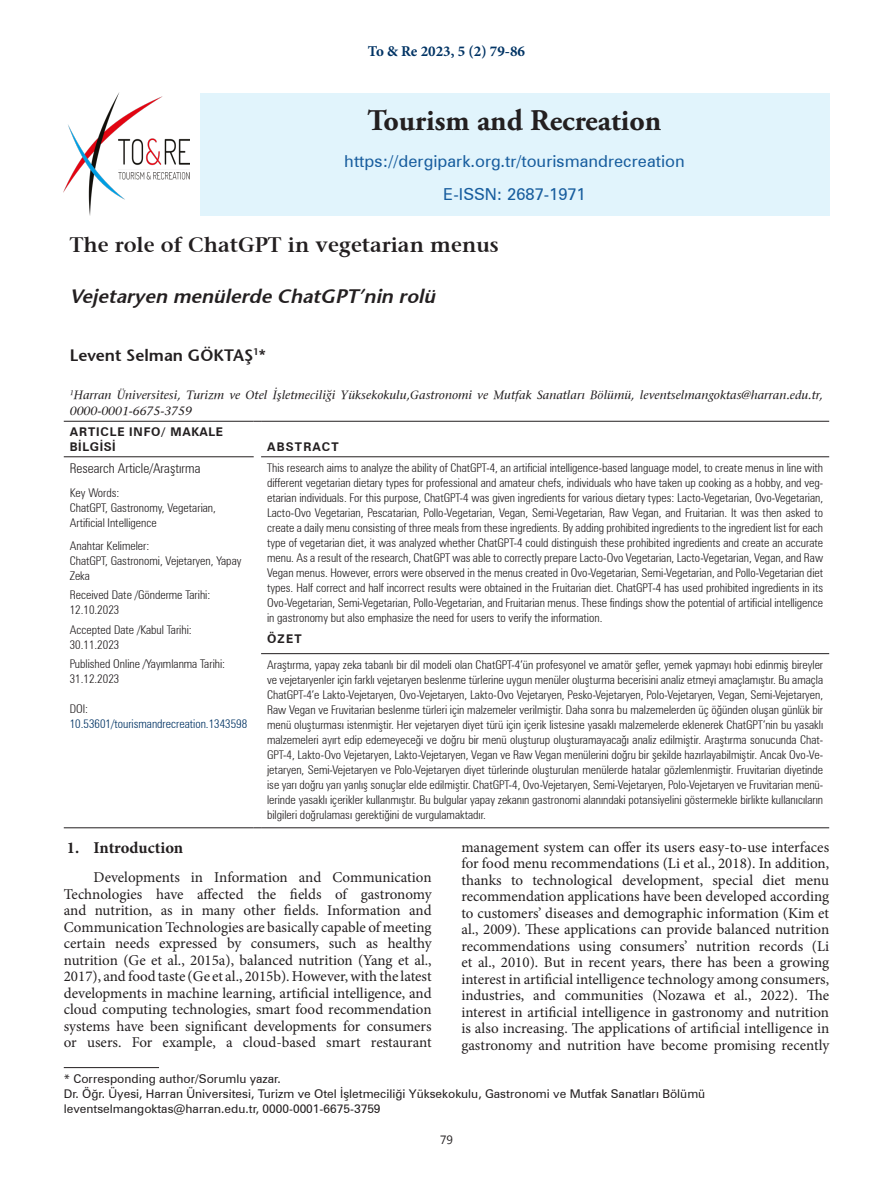
<style>
.page{position:relative;width:893px;height:1191px;background:#fff}
.page>*{position:absolute;margin:0;border:0;box-sizing:border-box;transform-origin:0 0}
.Bas-turkce{font:700 30px "Adobe Garamond Pro";color:#231f20}
.t1{font:700 21px "Air Serif";color:#231f20}
.t2{font:19.5px "Air Sans Bold Ita";color:#231f20}
.Bas-turkce-2{font:16.5px "Zurich BT";color:#175d9e}
.t3{font:700 16.5px "Air Sans";color:#231f20}
.List_Paragraph{font:700 16.5px "Minion Pro";letter-spacing:-.005em;color:#231f20}
.t4{font:15px/16.5px "Minion Pro";letter-spacing:-.005em;color:#231f20;text-align:justify}
.JN{font:700 15px "Minion Pro";color:#003364}
.t5{font:300 condensed 13.5px "Zurich BT";color:#231f20}
.t6{font:300 condensed 12px/15px "Zurich BT";color:#231f20}
.t7{font:12px "Zurich BT";color:#231f20}
.t8{font:italic 12px/16.5px "Air Serif";letter-spacing:.005em;color:#231f20}
.t9{font:300 condensed 12px "Zurich BT";color:#003364}
.t10{font:700 12px/14.4px "Zurich BT";letter-spacing:.05em;color:#231f20}
.t11{font:700 12px "Zurich BT";letter-spacing:.1em;color:#231f20}
.t12{font:700 12px "Zurich BT";letter-spacing:.075em;color:#231f20}
.t13{font:12px "Lao UI";color:#231f20}
</style>
<div class="page">
<img style="left:64px;top:93px;width:126px;height:122px">
<hr style="left:64px;top:421px;width:190px;height:1px;background:#231f20">
<hr style="left:261px;top:421px;width:568px;height:1px;background:#231f20">
<hr style="left:261px;top:456px;width:568px;height:1px;background:#231f20">
<hr style="left:261px;top:653px;width:568px;height:1px;background:#231f20">
<hr style="left:64px;top:456px;width:190px;height:1px;background:#231f20">
<hr style="left:64px;top:827px;width:190px;height:1px;background:#231f20">
<hr style="left:261px;top:827px;width:568px;height:1px;background:#231f20">
<hr style="left:64px;top:1067px;width:95px;height:1px;background:#231f20">
<div style="left:200px;top:93px;width:629px;height:122px;background:#e1f4fc"></div>
<p class="JN" style="left:368px;top:40px;width:159px">To &amp; Re 2023, 5 (2) 79-86</p>
<p class="Bas-turkce" style="left:368px;top:103px;width:295px">Tourism and Recreation</p>
<p class="Bas-turkce-2" style="left:344px;top:151px;width:342px">https://dergipark.org.tr/tourismandrecreation</p>
<p class="Bas-turkce-2" style="left:443px;top:184px;width:144px">E-ISSN: 2687-1971</p>
<p class="t1" style="left:70px;top:232px;width:431px">The role of ChatGPT in vegetarian menus</p>
<p class="t2" style="left:70px;top:284px;width:367px">Vejetaryen menülerde ChatGPT’nin rolü</p>
<p class="t3" style="left:70px;top:345px;width:198px">Levent Selman GÖKTAŞ<sup>1</sup>*</p>
<p class="t8" style="left:70px;top:386px;width:755px"><sup>1</sup>Harran Üniversitesi, Turizm ve Otel İşletmeciliği Yüksekokulu,Gastronomi ve Mutfak Sanatları Bölümü, leventselmangoktas@harran.edu.tr,<br>0000-0001-6675-3759</p>
<p class="t10" style="left:70px;top:425px;width:155px">ARTICLE INFO/ MAKALE<br>BİLGİSİ</p>
<p class="t11" style="left:267px;top:439px;width:73px">ABSTRACT</p>
<p class="t5" style="left:70px;top:460px;width:132px">Research Article/Araştırma</p>
<p class="t6" style="left:70px;top:485px;width:51px">Key Words:</p>
<p class="t6" style="left:70px;top:500px;width:148px">ChatGPT, Gastronomy, Vegetarian,<br>Artificial Intelligence</p>
<p class="t6" style="left:70px;top:538px;width:81px">Anahtar Kelimeler:</p>
<p class="t6" style="left:70px;top:553px;width:173px">ChatGPT, Gastronomi, Vejetaryen, Yapay<br>Zeka</p>
<p class="t6" style="left:70px;top:587px;width:142px">Received Date /Gönderme Tarihi:</p>
<p class="t6" style="left:70px;top:602px;width:51px">12.10.2023</p>
<p class="t6" style="left:70px;top:622px;width:123px">Accepted Date /Kabul Tarihi:</p>
<p class="t6" style="left:70px;top:637px;width:51px">30.11.2023</p>
<p class="t6" style="left:70px;top:656px;width:157px">Published Online /Yayımlanma Tarihi:</p>
<p class="t6" style="left:70px;top:671px;width:51px">31.12.2023</p>
<p class="t6" style="left:70px;top:701px;width:20px">DOI:</p>
<p class="t9" style="left:70px;top:716px;width:179px">10.53601/tourismandrecreation.1343598</p>
<p class="t6" style="left:267px;top:460px;width:558px;text-align:justify">This research aims to analyze the ability of ChatGPT-4, an artificial intelligence-based language model, to create menus in line with different vegetarian dietary types for professional and amateur chefs, individuals who have taken up cooking as a hobby, and veg&shy;etarian individuals. For this purpose, ChatGPT-4 was given ingredients for various dietary types: Lacto-Vegetarian, Ovo-Vegetarian, Lacto-Ovo Vegetarian, Pescatarian, Pollo-Vegetarian, Vegan, Semi-Vegetarian, Raw Vegan, and Fruitarian. It was then asked to create a daily menu consisting of three meals from these ingredients. By adding prohibited ingredients to the ingredient list for each type of vegetarian diet, it was analyzed whether ChatGPT-4 could distinguish these prohibited ingredients and create an accurate menu. As a result of the research, ChatGPT was able to correctly prepare Lacto-Ovo Vegetarian, Lacto-Vegetarian, Vegan, and Raw Vegan menus. However, errors were observed in the menus created in Ovo-Vegetarian, Semi-Vegetarian, and Pollo-Vegetarian diet types. Half correct and half incorrect results were obtained in the Fruitarian diet. ChatGPT-4 has used prohibited ingredients in its Ovo-Vegetarian, Semi-Vegetarian, Pollo-Vegetarian, and Fruitarian menus. These findings show the potential of artificial intelligence in gastronomy but also emphasize the need for users to verify the information.</p>
<p class="t12" style="left:267px;top:631px;width:36px">ÖZET</p>
<p class="t6" style="left:267px;top:657px;width:558px;text-align:justify">Araştırma, yapay zeka tabanlı bir dil modeli olan ChatGPT-4’ün profesyonel ve amatör şefler, yemek yapmayı hobi edinmiş bireyler ve vejetaryenler için farklı vejetaryen beslenme türlerine uygun menüler oluşturma becerisini analiz etmeyi amaçlamıştır. Bu amaçla ChatGPT-4’e Lakto-Vejetaryen, Ovo-Vejetaryen, Lakto-Ovo Vejetaryen, Pesko-Vejetaryen, Polo-Vejetaryen, Vegan, Semi-Vejetaryen, Raw Vegan ve Fruvitarian beslenme türleri için malzemeler verilmiştir. Daha sonra bu malzemelerden üç öğünden oluşan günlük bir menü oluşturması istenmiştir. Her vejetaryen diyet türü için içerik listesine yasaklı malzemelerde eklenerek ChatGPT’nin bu yasaklı malzemeleri ayırt edip edemeyeceği ve doğru bir menü oluşturup oluşturamayacağı analiz edilmiştir. Araştırma sonucunda Chat-GPT-4, Lakto-Ovo Vejetaryen, Lakto-Vejetaryen, Vegan ve Raw Vegan menülerini doğru bir şekilde hazırlayabilmiştir. Ancak Ovo-Ve&shy;jetaryen, Semi-Vejetaryen ve Polo-Vejetaryen diyet türlerinde oluşturulan menülerde hatalar gözlemlenmiştir. Fruvitarian diyetinde ise yarı doğru yarı yanlış sonuçlar elde edilmiştir. ChatGPT-4, Ovo-Vejetaryen, Semi-Vejetaryen, Polo-Vejetaryen ve Fruvitarian menü&shy;lerinde yasaklı içerikler kullanmıştır. Bu bulgular yapay zekanın gastronomi alanındaki potansiyelini göstermekle birlikte kullanıcıların bilgileri doğrulaması gerektiğini de vurgulamaktadır.</p>
<p class="List_Paragraph" style="left:67px;top:836px;width:118px">1. Introduction</p>
<p class="t4" style="left:64px;top:869px;width:369px;text-indent:30px">Developments in Information and Communication Technologies have affected the fields of gastronomy and nutrition, as in many other fields. Information and Communication Technologies are basically capable of meeting certain needs expressed by consumers, such as healthy nutrition (Ge et al., 2015a), balanced nutrition (Yang et al., 2017), and food taste (Ge et al., 2015b). However, with the latest developments in machine learning, artificial intelligence, and cloud computing technologies, smart food recommendation systems have been significant developments for consumers or users. For example, a cloud-based smart restaurant</p>
<p class="t4" style="left:461px;top:838px;width:369px">management system can offer its users easy-to-use interfaces for food menu recommendations (Li et al., 2018). In addition, thanks to technological development, special diet menu recommendation applications have been developed according to customers’ diseases and demographic information (Kim et al., 2009). These applications can provide balanced nutrition recommendations using consumers’ nutrition records (Li et al., 2010). But in recent years, there has been a growing interest in artificial intelligence technology among consumers, industries, and communities (Nozawa et al., 2022). The interest in artificial intelligence in gastronomy and nutrition is also increasing. The applications of artificial intelligence in gastronomy and nutrition have become promising recently</p>
<p class="t7" style="left:64px;top:1071px;width:218px">* Corresponding author/Sorumlu yazar.</p>
<p class="t7" style="left:64px;top:1086px;width:643px">Dr. Öğr. Üyesi, Harran Üniversitesi, Turizm ve Otel İşletmeciliği Yüksekokulu, Gastronomi ve Mutfak Sanatları Bölümü</p>
<p class="t7" style="left:64px;top:1101px;width:318px">leventselmangoktas@harran.edu.tr, 0000-0001-6675-3759</p>
<p class="t13" style="left:440px;top:1132px;width:14px">79</p>
</div>
